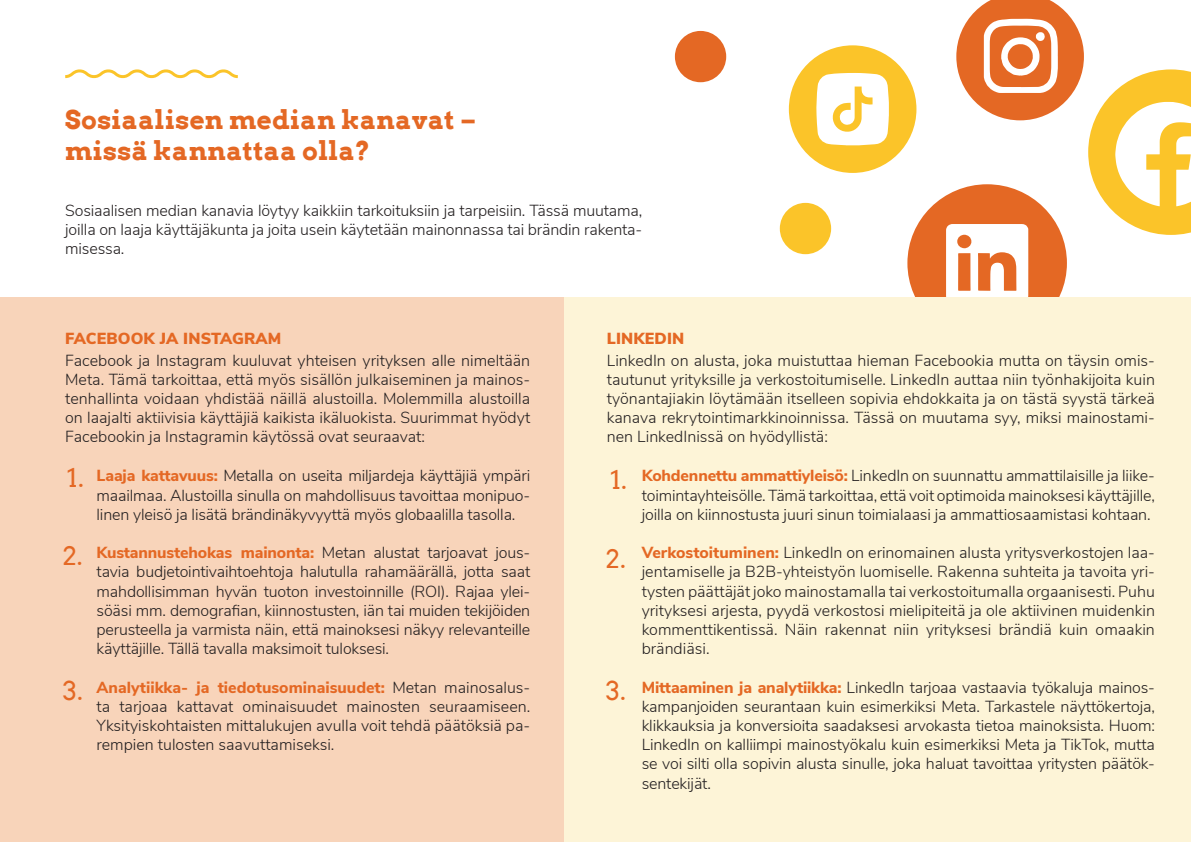
<style>
.page{position:relative;width:1191px;height:842px;background:#fff}
.page>*{position:absolute;margin:0;border:0;box-sizing:border-box;transform-origin:0 0}
.t1{font:700 26px/31.2px "Arvo";letter-spacing:.01em;color:#e46824}
.t2{font:26px "Arvo";color:#e46824}
.Body{font:300 16px/19.2px "Nunito Sans";letter-spacing:-.01em;color:#231f20;text-align:justify}
.Body-2{font:900 16px "Nunito Sans";letter-spacing:.01em;color:#e46824}
.s1{font-weight:800;color:#e46824}
</style>
<div class="page">
<svg style="left:65px;top:69px;width:173px;height:10px"></svg>
<div style="left:789px;top:45px;width:127px;height:128px;background:#fbc429;border-radius:50%"></div>
<div style="left:907px;top:184px;width:160px;height:158px;background:#e46824;border-radius:50%"></div>
<div style="left:780px;top:203px;width:51px;height:51px;background:#fbc429;border-radius:50%"></div>
<div style="left:675px;top:31px;width:51px;height:51px;background:#e46824;border-radius:50%"></div>
<div style="left:0;top:298px;width:564px;height:544px;background:#f8d4ba"></div>
<svg style="left:946px;top:0;width:245px;height:298px"></svg>
<svg style="left:816px;top:73px;width:73px;height:72px"></svg>
<div style="left:564px;top:298px;width:627px;height:544px;background:#fdf4d7"></div>
<p class="t1" style="left:65px;top:104px;width:412px">Sosiaalisen median kanavat – missä kannattaa olla?</p>
<p class="Body" style="left:65px;top:200px;width:578px">Sosiaalisen median kanavia löytyy kaikkiin tarkoituksiin ja tarpeisiin. Tässä muutama, joilla on laaja käyttäjäkunta ja joita usein käytetään mainonnassa tai brändin rakenta&shy;misessa.</p>
<p class="Body-2" style="left:65px;top:326px;width:217px">FACEBOOK JA INSTAGRAM</p>
<p class="Body" style="left:65px;top:349px;width:466px">Facebook ja Instagram kuuluvat yhteisen yrityksen alle nimeltään Meta. Tämä tarkoittaa, että myös sisällön julkaiseminen ja mainos&shy;tenhallinta voidaan yhdistää näillä alustoilla. Molemmilla alustoilla on laajalti aktiivisia käyttäjiä kaikista ikäluokista. Suurimmat hyödyt Facebookin ja Instagramin käytössä ovat seuraavat:</p>
<p class="t2" style="left:67px;top:462px;width:18px">1.</p>
<p class="Body" style="left:97px;top:465px;width:435px"><span class="s1">Laaja kattavuus:</span> Metalla on useita miljardeja käyttäjiä ympäri maailmaa. Alustoilla sinulla on mahdollisuus tavoittaa monipuo&shy;linen yleisö ja lisätä brändinäkyvyyttä myös globaalilla tasolla.</p>
<p class="Body" style="left:97px;top:542px;width:435px"><span class="s1">Kustannustehokas mainonta:</span> Metan alustat tarjoavat jous&shy;tavia budjetointivaihtoehtoja halutulla rahamäärällä, jotta saat mahdollisimman hyvän tuoton investoinnille (ROI). Rajaa ylei&shy;söäsi mm. demografian, kiinnostusten, iän tai muiden tekijöiden perusteella ja varmista näin, että mainoksesi näkyy relevanteille käyttäjille. Tällä tavalla maksimoit tuloksesi.</p>
<p class="Body" style="left:97px;top:676px;width:435px"><span class="s1">Analytiikka- ja tiedotusominaisuudet:</span> Metan mainosalus&shy;ta tarjoaa kattavat ominaisuudet mainosten seuraamiseen.<br>Yksityiskohtaisten mittalukujen avulla voit tehdä päätöksiä pa&shy;rempien tulosten saavuttamiseksi.</p>
<p class="t2" style="left:63px;top:540px;width:22px">2.</p>
<p class="t2" style="left:63px;top:674px;width:22px">3.</p>
<p class="Body-2" style="left:607px;top:326px;width:79px">LINKEDIN</p>
<p class="Body" style="left:607px;top:349px;width:549px">LinkedIn on alusta, joka muistuttaa hieman Facebookia mutta on täysin omis&shy;tautunut yrityksille ja verkostoitumiselle. LinkedIn auttaa niin työnhakijoita kuin työnantajiakin löytämään itselleen sopivia ehdokkaita ja on tästä syystä tärkeä kanava rekrytointimarkkinoinnissa. Tässä on muutama syy, miksi mainostami&shy;nen LinkedInissä on hyödyllistä:</p>
<p class="t2" style="left:610px;top:464px;width:18px">1.</p>
<p class="Body" style="left:642px;top:465px;width:515px"><span class="s1">Kohdennettu ammattiyleisö:</span> LinkedIn on suunnattu ammattilaisille ja liike&shy;toimintayhteisölle. Tämä tarkoittaa, että voit optimoida mainoksesi käyttäjille, joilla on kiinnostusta juuri sinun toimialaasi ja ammattiosaamistasi kohtaan.</p>
<p class="Body" style="left:642px;top:542px;width:515px"><span class="s1">Verkostoituminen:</span> LinkedIn on erinomainen alusta yritysverkostojen laa&shy;jentamiselle ja B2B-yhteistyön luomiselle. Rakenna suhteita ja tavoita yri&shy;tysten päättäjät joko mainostamalla tai verkostoitumalla orgaanisesti. Puhu yrityksesi arjesta, pyydä verkostosi mielipiteitä ja ole aktiivinen muidenkin kommenttikentissä. Näin rakennat niin yrityksesi brändiä kuin omaakin brändiäsi.</p>
<p class="Body" style="left:642px;top:676px;width:515px"><span class="s1">Mittaaminen ja analytiikka:</span> LinkedIn tarjoaa vastaavia työkaluja mainos&shy;kampanjoiden seurantaan kuin esimerkiksi Meta. Tarkastele näyttökertoja, klikkauksia ja konversioita saadaksesi arvokasta tietoa mainoksista. Huom:<br>LinkedIn on kalliimpi mainostyökalu kuin esimerkiksi Meta ja TikTok, mutta se voi silti olla sopivin alusta sinulle, joka haluat tavoittaa yritysten päätök&shy;sentekijät.</p>
<p class="t2" style="left:606px;top:543px;width:22px">2.</p>
<p class="t2" style="left:606px;top:675px;width:22px">3.</p>
</div>
